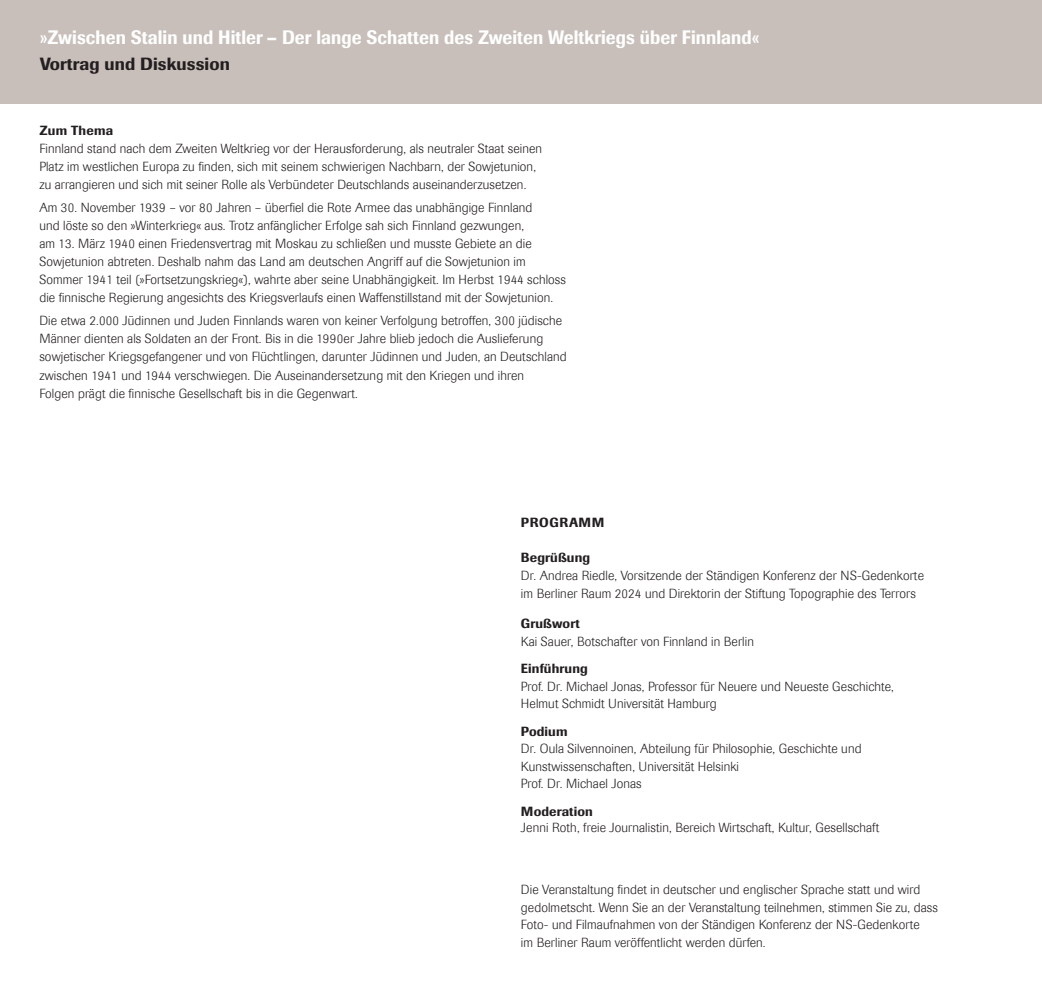
<style>
.page{position:relative;width:1042px;height:993px;background:#fff}
.page>*{position:absolute;margin:0;border:0;box-sizing:border-box;transform-origin:0 0}
.MainHead_Univers_67{font:500 19.25px "Berthold Imago BQ";letter-spacing:.005em;color:#fff;scale:.91 1}
.MainHead_Univers_67-2{font:500 17.5px "Berthold Imago BQ";letter-spacing:.005em;color:#231f20}
.Body_Univers_47{font:300 13.12px/18px "Imago";letter-spacing:.01em;color:#231f20}
.Title_Univers_67{font:300 13.12px/17.5px "Imago";letter-spacing:.01em;color:#231f20}
.Title_Univers_67-2{font:500 13.12px "Berthold Imago BQ";letter-spacing:.03em;color:#231f20}
.Title_Univers_67-3{font:500 13.12px "Berthold Imago BQ";letter-spacing:.05em;color:#231f20}
.s1{font-family:"Roboto Condensed";font-weight:700}
.s2{font-family:"Berthold Imago BQ";font-weight:500}
</style>
<div class="page">
<div style="left:0;top:0;width:1042px;height:104px;background:#c8bfba"></div>
<p class="MainHead_Univers_67" style="left:40px;top:25px;width:792px"><span class="s1">»</span>Zwischen Stalin und Hitler – Der lange Schatten des Zweiten Weltkriegs über Finnland<span class="s1">«</span></p>
<p class="MainHead_Univers_67-2" style="left:40px;top:53px;width:192px">Vortrag und Diskussion</p>
<p class="Title_Univers_67-2" style="left:39px;top:122px;width:75px">Zum Thema</p>
<p class="Body_Univers_47" style="left:39px;top:140px;width:504px">Finnland stand nach dem Zweiten Weltkrieg vor der Herausforderung, als neutraler Staat seinen<br>Platz im westlichen Europa zu finden, sich mit seinem schwierigen Nachbarn, der Sowjetunion, zu arrangieren und sich mit seiner Rolle als Verbündeter Deutschlands auseinanderzusetzen.</p>
<p class="Body_Univers_47" style="left:39px;top:199px;width:528px">Am 30. November 1939 – vor 80 Jahren – überfiel die Rote Armee das unabhängige Finnland<br>und löste so den »Winterkrieg« aus. Trotz anfänglicher Erfolge sah sich Finnland gezwungen,<br>am 13. März 1940 einen Friedensvertrag mit Moskau zu schließen und musste Gebiete an die Sowjetunion abtreten. Deshalb nahm das Land am deutschen Angriff auf die Sowjetunion im Sommer 1941 teil (»Fortsetzungskrieg«), wahrte aber seine Unabhängigkeit. Im Herbst 1944 schloss die finnische Regierung angesichts des Kriegsverlaufs einen Waffenstillstand mit der Sowjetunion.</p>
<p class="Body_Univers_47" style="left:39px;top:312px;width:529px">Die etwa 2.000 Jüdinnen und Juden Finnlands waren von keiner Verfolgung betroffen, 300 jüdische Männer dienten als Soldaten an der Front. Bis in die 1990er Jahre blieb jedoch die Auslieferung sowjetischer Kriegsgefangener und von Flüchtlingen, darunter Jüdinnen und Juden, an Deutschland zwischen 1941 und 1944 verschwiegen. Die Auseinandersetzung mit den Kriegen und ihren<br>Folgen prägt die finnische Gesellschaft bis in die Gegenwart.</p>
<p class="Title_Univers_67-3" style="left:521px;top:514px;width:85px">PROGRAMM</p>
<p class="Title_Univers_67" style="left:521px;top:549px;width:404px"><span class="s2">Begrüßung<br></span>Dr. Andrea Riedle, Vorsitzende der Ständigen Konferenz der NS-Gedenkorte im Berliner Raum 2024 und Direktorin der Stiftung Topographie des Terrors</p>
<p class="Title_Univers_67" style="left:521px;top:615px;width:234px"><span class="s2">Grußwort<br></span>Kai Sauer, Botschafter von Finnland in Berlin</p>
<p class="Title_Univers_67" style="left:521px;top:660px;width:374px"><span class="s2">Einführung<br></span>Prof. Dr. Michael Jonas, Professor für Neuere und Neueste Geschichte,<br>Helmut‐Schmidt‐Universität Hamburg</p>
<p class="Title_Univers_67" style="left:521px;top:722px;width:342px"><span class="s2">Podium<br></span>Dr. Oula Silvennoinen, Abteilung für Philosophie, Geschichte und Kunstwissenschaften, Universität Helsinki<br>Prof. Dr. Michael Jonas</p>
<p class="Title_Univers_67" style="left:521px;top:803px;width:360px;line-height:15.8px"><span class="s2">Moderation<br></span>Jenni Roth, freie Journalistin, Bereich Wirtschaft, Kultur, Gesellschaft</p>
<p class="Title_Univers_67" style="left:521px;top:880px;width:418px">Die Veranstaltung findet in deutscher und englischer Sprache statt und wird gedolmetscht. Wenn Sie an der Veranstaltung teilnehmen, stimmen Sie zu, dass Foto- und Filmaufnahmen von der Ständigen Konferenz der NS-Gedenkorte<br>im Berliner Raum veröffentlicht werden dürfen.</p>
</div>
